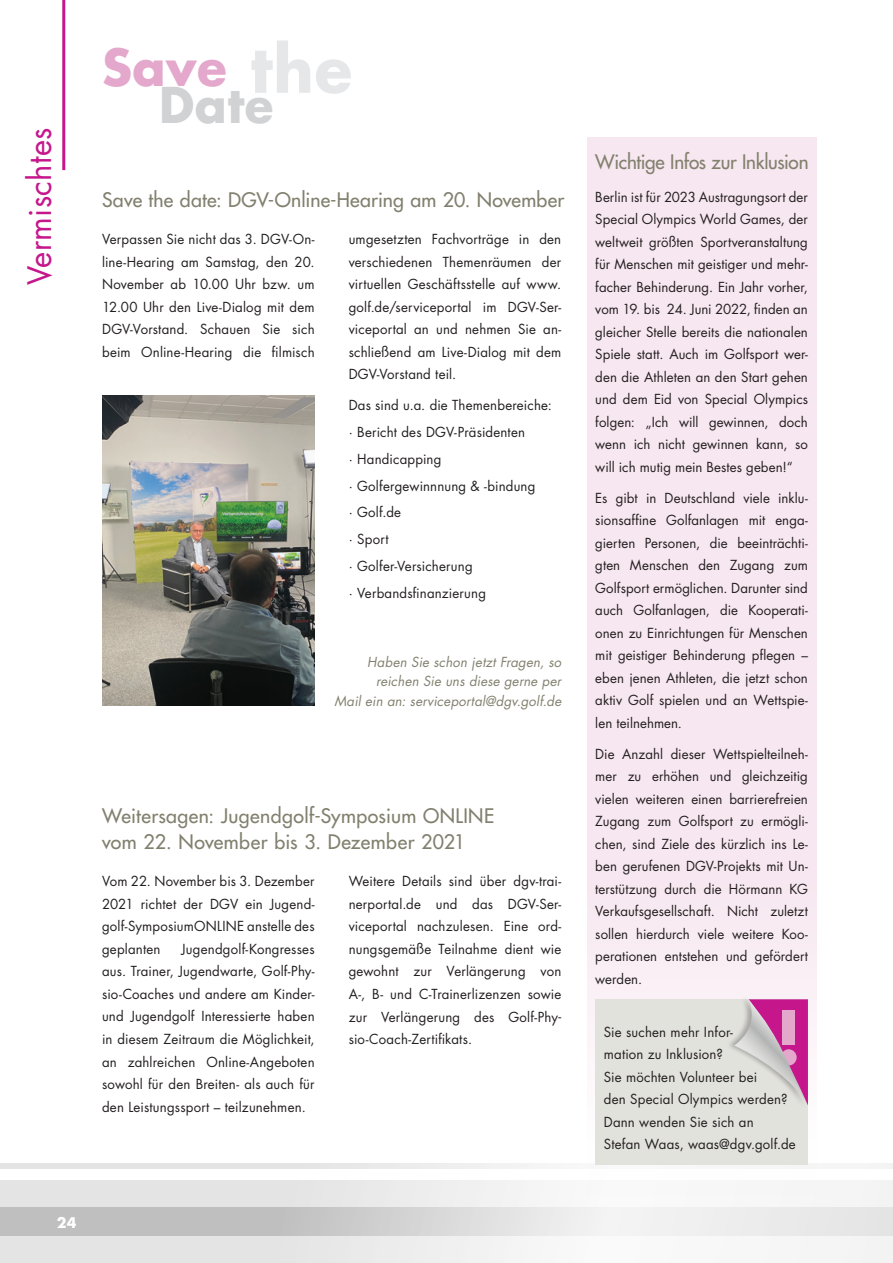
<style>
.page{position:relative;width:893px;height:1263px;background:#fff}
.page>*{position:absolute;margin:0;border:0;box-sizing:border-box;transform-origin:0 0}
.t1{font:700 49.65px "Futura LT";color:#e3a8cc}
.t2{font:700 48px "Futura LT";color:#d1d2d4}
.t3{font:31.5px "Futura LT";letter-spacing:.01em;color:#c5168c}
.t4{font:19.5px/25.5px "Futura LT";letter-spacing:.01em;color:#82806e}
.t5{font:19.5px "Futura LT";letter-spacing:-.02em;color:#82806e}
.t6{font:700 14.25px "Futura LT";color:#fff}
.t7{font:13.5px/22.5px "Futura LT";letter-spacing:.01em;color:#231f20;text-align:justify}
.t8{font:italic 13.5px/19.5px "Futura LT";letter-spacing:.015em;color:#82806e;text-align:right}
.s1{font-size:63px;color:#e6e7e9}
</style>
<div class="page">
<div style="left:587px;top:137px;width:229px;height:1059px;background:#f7e7f0"></div>
<div style="left:0;top:1163px;width:893px;height:6px;background:#ececed"></div>
<div style="left:0;top:1180px;width:893px;height:55px;background:#eee"></div>
<svg style="left:0;top:1208px;width:893px;height:55px"></svg>
<hr style="left:62px;top:0;width:3px;height:170px;background:#c5168c">
<img style="left:102px;top:395px;width:213px;height:311px">
<div style="left:595px;top:999px;width:213px;height:166px;background:#e2e2dd"></div>
<div style="left:726px;top:996px;width:81px;height:112px;background:#231f20;opacity:.3"></div>
<svg style="left:734px;top:999px;width:74px;height:106px"></svg>
<h3 class="t3" style="left:19px;top:285px;width:159px;rotate:-90deg">Vermischtes</h3>
<h1 class="t1" style="left:102px;top:35px;width:252px">Save <span class="s1">the</span></h1>
<h2 class="t2" style="left:159px;top:73px;width:116px">Date</h2>
<h3 class="t4" style="left:102px;top:187px;width:464px">Save the date: DGV-Online-Hearing am 20. November</h3>
<p class="t7" style="left:102px;top:228px;width:214px">Verpassen Sie nicht das 3. DGV-On&shy;line-Hearing am Samstag, den 20.<br>November ab 10.00 Uhr bzw. um 12.00 Uhr den Live-Dialog mit dem DGV-Vorstand. Schauen Sie sich beim Online-Hearing die filmisch</p>
<p class="t7" style="left:349px;top:228px;width:214px">umgesetzten Fachvorträge in den verschiedenen Themenräumen der virtuellen Geschäftsstelle auf www. golf.de/serviceportal im DGV-Ser&shy;viceportal an und nehmen Sie an&shy;schließend am Live-Dialog mit dem DGV-Vorstand teil.</p>
<p class="t7" style="left:349px;top:392px;width:205px;line-height:26.7px;text-align:left">Das sind u.a. die Themenbereiche: · Bericht des DGV-Präsidenten<br>· Handicapping<br>· Golfergewinnnung &amp; -bindung<br>· Golf.de<br>· Sport<br>· Golfer-Versicherung<br>· Verbandsfinanzierung</p>
<p class="t8" style="left:334px;top:652px;width:228px">Haben Sie schon jetzt Fragen, so reichen Sie uns diese gerne per<br>Mail ein an: serviceportal@dgv.golf.de</p>
<h3 class="t4" style="left:102px;top:803px;width:394px">Weitersagen: Jugendgolf-Symposium ONLINE vom 22. November bis 3. Dezember 2021</h3>
<p class="t7" style="left:102px;top:870px;width:214px">Vom 22. November bis 3. Dezember 2021 richtet der DGV ein Jugend&shy;golf-SymposiumONLINE anstelle des geplanten</p>
<p class="t7" style="left:102px;top:938px;width:214px;text-indent:79px">Jugendgolf-Kongresses aus. Trainer, Jugendwarte, Golf-Phy&shy;sio-Coaches und andere am Kinder&shy;und Jugendgolf Interessierte haben in diesem Zeitraum die Möglichkeit, an zahlreichen Online-Angeboten sowohl für den Breiten- als auch für den Leistungssport – teilzunehmen.</p>
<p class="t7" style="left:349px;top:870px;width:214px">Weitere Details sind über dgv-trai&shy;nerportal.de und das DGV-Ser&shy;viceportal nachzulesen. Eine ord&shy;nungsgemäße Teilnahme dient wie gewohnt zur Verlängerung von A-, B- und C-Trainerlizenzen sowie zur Verlängerung des Golf-Phy&shy;sio-Coach-Zertifikats.</p>
<p class="t6" style="left:57px;top:1213px;width:21px">24</p>
<h3 class="t5" style="left:595px;top:149px;width:215px">Wichtige Infos zur Inklusion</h3>
<p class="t7" style="left:595px;top:186px;width:214px">Berlin ist für 2023 Austragungsort der Special Olympics World Games, der weltweit größten Sportveranstaltung für Menschen mit geistiger und mehr&shy;facher Behinderung. Ein Jahr vorher, vom 19. bis 24. Juni 2022, finden an gleicher Stelle bereits die nationalen Spiele statt. Auch im Golfsport wer&shy;den die Athleten an den Start gehen und dem Eid von Special Olympics folgen: „Ich will gewinnen, doch wenn ich nicht gewinnen kann, so will ich mutig mein Bestes geben!“</p>
<p class="t7" style="left:595px;top:487px;width:214px">Es gibt in Deutschland viele inklu&shy;sionsaffine Golfanlagen mit enga&shy;gierten Personen, die beeinträchti&shy;gten Menschen den Zugang zum Golfsport ermöglichen. Darunter sind auch Golfanlagen, die Kooperati&shy;onen zu Einrichtungen für Menschen mit geistiger Behinderung pflegen – eben jenen Athleten, die jetzt schon aktiv Golf spielen und an Wettspie&shy;len teilnehmen.</p>
<p class="t7" style="left:595px;top:743px;width:214px">Die Anzahl dieser Wettspielteilneh&shy;mer zu erhöhen und gleichzeitig vielen weiteren einen barrierefreien Zugang zum Golfsport zu ermögli&shy;chen, sind Ziele des kürzlich ins Le&shy;ben gerufenen DGV-Projekts mit Un&shy;terstützung durch die Hörmann KG Verkaufsgesellschaft. Nicht zuletzt sollen hierdurch viele weitere Koo&shy;perationen entstehen und gefördert werden.</p>
<p class="t7" style="left:604px;top:1020px;width:193px;text-align:left">Sie suchen mehr Infor-<br>mation zu Inklusion?<br>Sie möchten Volunteer bei<br>den Special Olympics werden?<br>Dann wenden Sie sich an<br>Stefan Waas, waas@dgv.golf.de</p>
</div>
